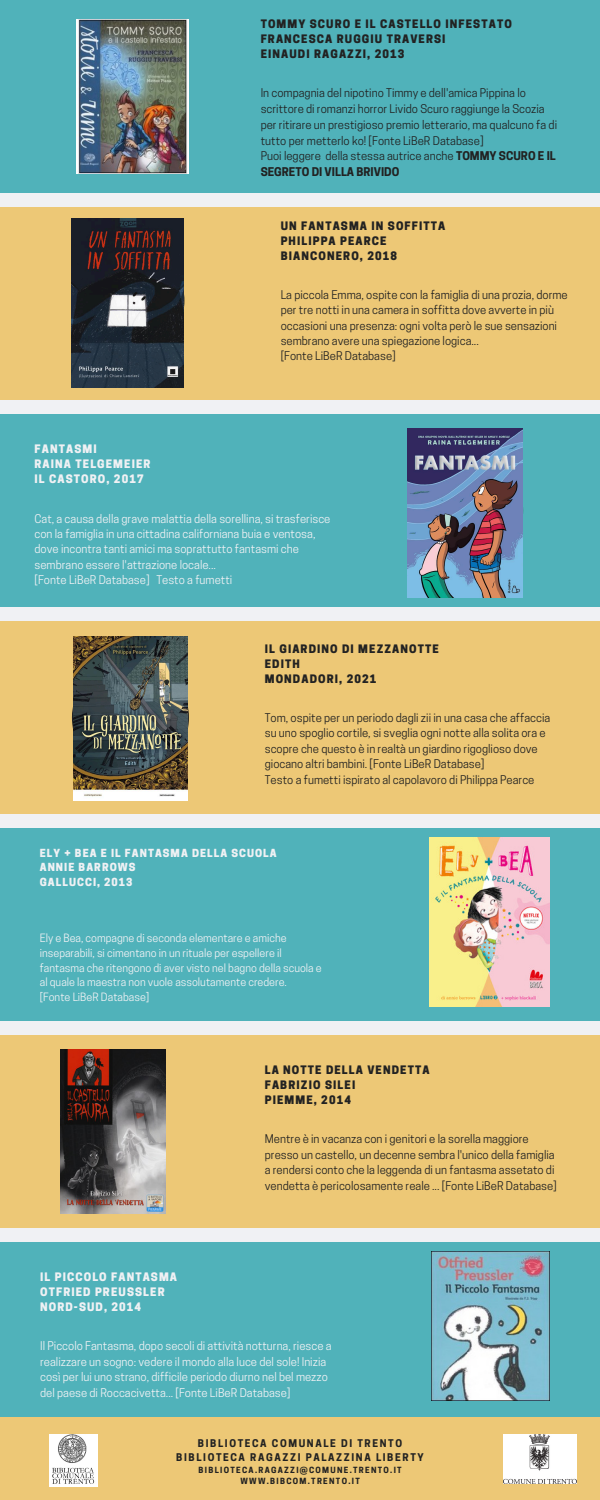
<style>
.page{position:relative;width:600px;height:1500px;background:#f0f1f4}
.page>*{position:absolute;margin:0;border:0;box-sizing:border-box;transform-origin:0 0}
.t1{font:11.3px/15.4px "Cooper Hewitt";color:#222}
.t2{font:11.3px/15.4px "Cooper Hewitt";color:#f0f1f4}
.t3{font:800 11px/15px "Cooper Hewitt";letter-spacing:.1em;color:#222}
.t4{font:800 11px/15px "Cooper Hewitt";letter-spacing:.1em;color:#f0f1f4}
.t5{font:10.8px/14.7px "Cooper Hewitt";color:#f0f1f4}
.t6{font:800 10.5px/14.3px "Cooper Hewitt";letter-spacing:.1em;color:#f0f1f4}
.t7{font:700 10px "Cooper Hewitt";letter-spacing:.16em;color:#222}
.t8{font:700 8px "Cooper Hewitt";letter-spacing:.16em;color:#222}
.s1{font-weight:700}
</style>
<div class="page">
<div style="left:0;top:0;width:600px;height:193px;background:#50b2ba"></div>
<div style="left:0;top:207px;width:600px;height:193px;background:#edc876"></div>
<div style="left:0;top:414px;width:600px;height:193px;background:#50b2ba"></div>
<div style="left:0;top:621px;width:600px;height:193px;background:#edc876"></div>
<div style="left:0;top:828px;width:600px;height:193px;background:#50b2ba"></div>
<div style="left:0;top:1035px;width:600px;height:193px;background:#edc876"></div>
<div style="left:0;top:1242px;width:600px;height:193px;background:#50b2ba"></div>
<div style="left:0;top:1418px;width:600px;height:82px;background:#edc876"></div>
<img style="left:76px;top:19px;width:113px;height:154px">
<img style="left:72px;top:218px;width:112px;height:170px">
<img style="left:408px;top:428px;width:115px;height:169px">
<img style="left:73px;top:637px;width:115px;height:163px">
<img style="left:429px;top:838px;width:120px;height:169px">
<img style="left:60px;top:1050px;width:106px;height:163px">
<img style="left:431px;top:1252px;width:118px;height:148px">
<img style="left:49px;top:1434px;width:48px;height:52px">
<img style="left:504px;top:1434px;width:72px;height:49px">
<h2 class="t3" style="left:261px;top:17px;width:253px">TOMMY SCURO E IL CASTELLO INFESTATO<br>FRANCESCA RUGGIU TRAVERSI<br>EINAUDI RAGAZZI, 2013</h2>
<p class="t1" style="left:261px;top:87px;width:298px;line-height:15.8px">In compagnia del nipotino Timmy e dell'amica Pippina lo scrittore di romanzi horror Livido Scuro raggiunge la Scozia per ritirare un prestigioso premio letterario, ma qualcuno fa di tutto per metterlo ko! [Fonte LiBeR Database]<br>Puoi leggere della stessa autrice anche <span class="s1">TOMMY SCURO E IL SEGRETO DI VILLA BRIVIDO</span></p>
<p class="t3" style="left:281px;top:219px;width:166px">UN FANTASMA IN SOFFITTA<br>PHILIPPA PEARCE<br>BIANCONERO, 2018</p>
<p class="t1" style="left:281px;top:288px;width:289px">La piccola Emma, ospite con la famiglia di una prozia, dorme per tre notti in una camera in soffitta dove avverte in più occasioni una presenza: ogni volta però le sue sensazioni sembrano avere una spiegazione logica...<br>[Fonte LiBeR Database]</p>
<p class="t4" style="left:35px;top:443px;width:117px">FANTASMI<br>RAINA TELGEMEIER<br>IL CASTORO, 2017</p>
<h1 class="t2" style="left:35px;top:512px;width:297px">Cat, a causa della grave malattia della sorellina, si trasferisce con la famiglia in una cittadina californiana buia e ventosa, dove incontra tanti amici ma soprattutto fantasmi che sembrano essere l'attrazione locale...<br>[Fonte LiBeR Database] Testo a fumetti</h1>
<h2 class="t3" style="left:265px;top:643px;width:176px">IL GIARDINO DI MEZZANOTTE<br>EDITH<br>MONDADORI, 2021</h2>
<h1 class="t1" style="left:265px;top:711px;width:287px">Tom, ospite per un periodo dagli zii in una casa che affaccia su uno spoglio cortile, si sveglia ogni notte alla solita ora e scopre che questo è in realtà un giardino rigoglioso dove giocano altri bambini. [Fonte LiBeR Database]<br>Testo a fumetti ispirato al capolavoro di Philippa Pearce</h1>
<h2 class="t6" style="left:40px;top:847px;width:238px">ELY + BEA E IL FANTASMA DELLA SCUOLA<br>ANNIE BARROWS<br>GALLUCCI, 2013</h2>
<p class="t5" style="left:40px;top:932px;width:284px">Ely e Bea, compagne di seconda elementare e amiche inseparabili, si cimentano in un rituale per espellere il fantasma che ritengono di aver visto nel bagno della scuola e al quale la maestra non vuole assolutamente credere.<br>[Fonte LiBeR Database]</p>
<p class="t3" style="left:265px;top:1064px;width:166px">LA NOTTE DELLA VENDETTA<br>FABRIZIO SILEI<br>PIEMME, 2014</p>
<h1 class="t1" style="left:265px;top:1133px;width:294px">Mentre è in vacanza con i genitori e la sorella maggiore presso un castello, un decenne sembra l'unico della famiglia a rendersi conto che la leggenda di un fantasma assetato di vendetta è pericolosamente reale ... [Fonte LiBeR Database]</h1>
<h2 class="t4" style="left:40px;top:1271px;width:138px">IL PICCOLO FANTASMA<br>OTFRIED PREUSSLER<br>NORD-SUD, 2014</h2>
<h1 class="t2" style="left:40px;top:1340px;width:293px">Il Piccolo Fantasma, dopo secoli di attività notturna, riesce a realizzare un sogno: vedere il mondo alla luce del sole! Inizia così per lui uno strano, difficile periodo diurno nel bel mezzo del paese di Roccacivetta... [Fonte LiBeR Database]</h1>
<p class="t7" style="left:198px;top:1440px;width:206px">BIBLIOTECA COMUNALE DI TRENTO</p>
<p class="t7" style="left:176px;top:1454px;width:249px">BIBLIOTECA RAGAZZI PALAZZINA LIBERTY</p>
<h1 class="t8" style="left:199px;top:1467px;width:205px">BIBLIOTECA.RAGAZZI@COMUNE.TRENTO.IT</h1>
<h2 class="t8" style="left:241px;top:1478px;width:121px">WWW.BIBCOM.TRENTO.IT</h2>
</div>
